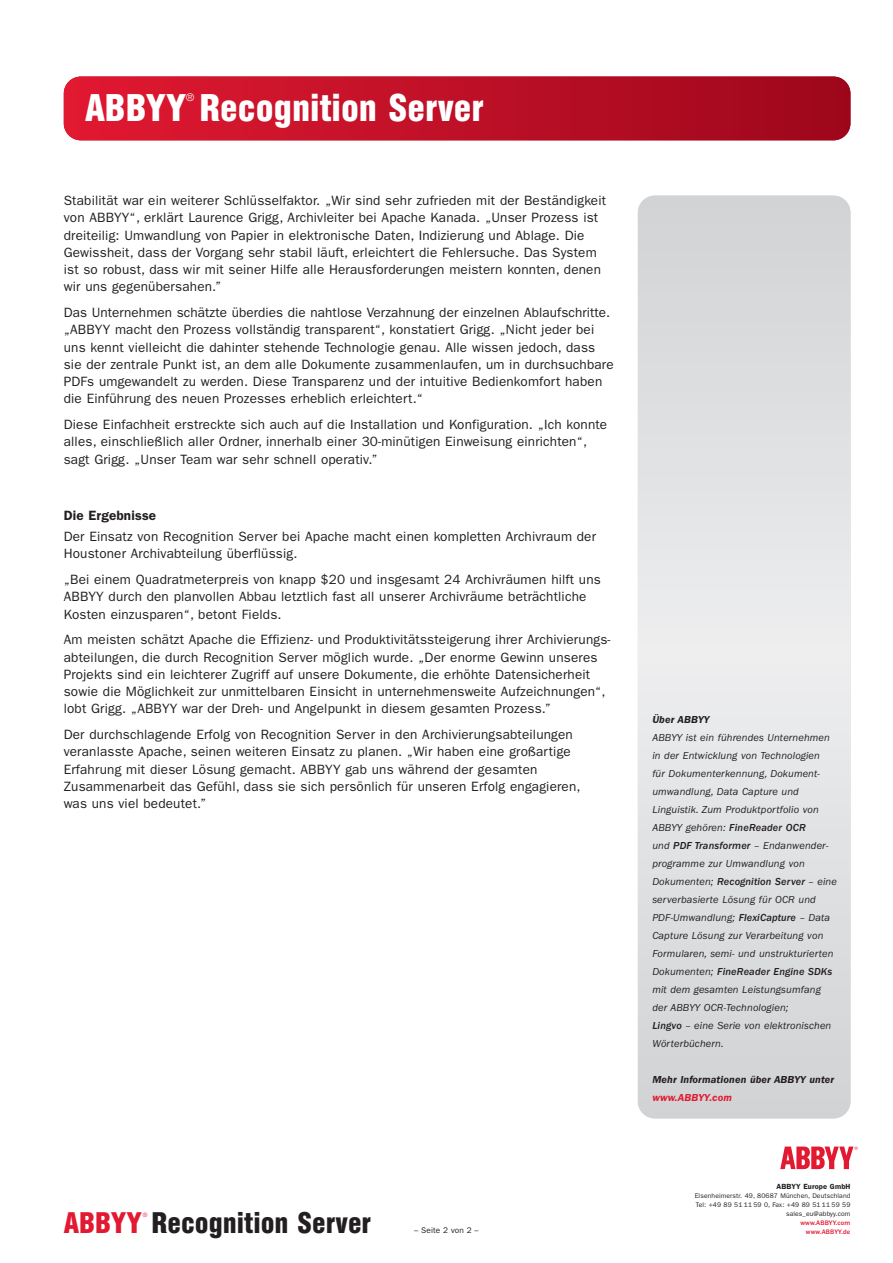
<style>
.page{position:relative;width:893px;height:1263px;background:#fff}
.page>*{position:absolute;margin:0;border:0;box-sizing:border-box;transform-origin:0 0}
.t1{font:900 37.5px "Helios Cond";color:#fff}
.t2{font:900 28.95px "Helios Cond";color:#231f20}
.t3{font:13.5px/17.2px "Franklin Gothic";letter-spacing:.01em;color:#231f20}
.t4{font:600 13.5px "Franklin Gothic";letter-spacing:.01em;color:#231f20}
.t5{font:italic 10.5px/18px "Franklin Gothic";letter-spacing:.01em;color:#231f20}
.t6{font:italic 600 10.5px "Franklin Gothic";letter-spacing:.01em;color:#231f20}
.t7{font:italic 600 10.5px "Franklin Gothic";letter-spacing:.01em;color:#e21931}
.t8{font:10.5px "Helios Cond";color:#fff}
.t9{font:8.25px "Franklin Gothic";letter-spacing:.01em;color:#231f20}
.t10{font:600 7.5px "Franklin Gothic";letter-spacing:.02em;color:#231f20}
.t11{font:6.75px/9px "Franklin Gothic";letter-spacing:.02em;color:#231f20;text-align:right}
.t12{font:500 6.75px/9px "Franklin Gothic";letter-spacing:.02em;color:#e21931;text-align:right}
.t13{font:6px "Helios Cond";color:#e21931}
.s1{color:#e21931}
.s2{font-weight:500}
</style>
<div class="page">
<div style="left:638px;top:196px;width:212px;height:922px;background:linear-gradient(to right,#dfe0e2,#dfe0e2);border-radius:17px"></div>
<div style="left:64px;top:77px;width:786px;height:63px;background:linear-gradient(to right,#e01932,#9d071b);border-radius:17px"></div>
<svg style="left:780px;top:1169px;width:69px;height:1px"></svg>
<svg style="left:780px;top:1146px;width:78px;height:23px"></svg>
<h1 class="t1" style="left:85px;top:94px;width:400px">ABBYY Recognition Server</h1>
<p class="t8" style="left:186px;top:94px;width:10px">®</p>
<p class="t3" style="left:64px;top:193px;width:544px">Stabilität war ein weiterer Schlüsselfaktor. „Wir sind sehr zufrieden mit der Beständigkeit von ABBYY“, erklärt Laurence Grigg, Archivleiter bei Apache Kanada. „Unser Prozess ist dreiteilig: Umwandlung von Papier in elektronische Daten, Indizierung und Ablage. Die Gewissheit, dass der Vorgang sehr stabil läuft, erleichtert die Fehlersuche. Das System ist so robust, dass wir mit seiner Hilfe alle Herausforderungen meistern konnten, denen wir uns gegenübersahen.”</p>
<p class="t3" style="left:64px;top:305px;width:551px">Das Unternehmen schätzte überdies die nahtlose Verzahnung der einzelnen Ablaufschritte. „ABBYY macht den Prozess vollständig transparent“, konstatiert Grigg. „Nicht jeder bei uns kennt vielleicht die dahinter stehende Technologie genau. Alle wissen jedoch, dass sie der zentrale Punkt ist, an dem alle Dokumente zusammenlaufen, um in durchsuchbare PDFs umgewandelt zu werden. Diese Transparenz und der intuitive Bedienkomfort haben die Einführung des neuen Prozesses erheblich erleichtert.“</p>
<p class="t3" style="left:64px;top:417px;width:545px">Diese Einfachheit erstreckte sich auch auf die Installation und Konfiguration. „Ich konnte alles, einschließlich aller Ordner, innerhalb einer 30-minütigen Einweisung einrichten“, sagt Grigg. „Unser Team war sehr schnell operativ.”</p>
<p class="t4" style="left:64px;top:510px;width:94px">Die Ergebnisse</p>
<p class="t3" style="left:64px;top:529px;width:534px">Der Einsatz von Recognition Server bei Apache macht einen kompletten Archivraum der<br>Houstoner Archivabteilung überflüssig.</p>
<p class="t3" style="left:64px;top:572px;width:539px">„Bei einem Quadratmeterpreis von knapp $20 und insgesamt 24 Archivräumen hilft uns<br>ABBYY durch den planvollen Abbau letztlich fast all unserer Archivräume beträchtliche<br>Kosten einzusparen“, betont Fields.</p>
<p class="t3" style="left:64px;top:632px;width:548px">Am meisten schätzt Apache die Effizienz- und Produktivitätssteigerung ihrer Archivierungs&shy;abteilungen, die durch Recognition Server möglich wurde. „Der enorme Gewinn unseres Projekts sind ein leichterer Zugriff auf unsere Dokumente, die erhöhte Datensicherheit sowie die Möglichkeit zur unmittelbaren Einsicht in unternehmensweite Aufzeichnungen“, lobt Grigg. „ABBYY war der Dreh- und Angelpunkt in diesem gesamten Prozess.”</p>
<p class="t3" style="left:64px;top:727px;width:518px">Der durchschlagende Erfolg von Recognition Server in den Archivierungsabteilungen veranlasste Apache, seinen weiteren Einsatz zu planen. „Wir haben eine großartige Erfahrung mit dieser Lösung gemacht. ABBYY gab uns während der gesamten Zusammenarbeit das Gefühl, dass sie sich persönlich für unseren Erfolg engagieren, was uns viel bedeutet.”</p>
<h2 class="t2" style="left:64px;top:1212px;width:309px"><span class="s1">ABBYY</span> Recognition Server</h2>
<p class="t13" style="left:143px;top:1212px;width:6px">®</p>
<p class="t9" style="left:414px;top:1228px;width:66px">– Seite 2 von 2 –</p>
<p class="t6" style="left:652px;top:715px;width:58px">Über ABBYY</p>
<p class="t5" style="left:652px;top:729px;width:186px">ABBYY ist ein führendes Unternehmen in der Entwicklung von Technologien<br>für Dokumenterkennung, Dokument&shy;umwandlung, Data Capture und Linguistik. Zum Produktportfolio von ABBYY gehören: <span class="s2">FineReader OCR<br></span>und <span class="s2">PDF Transformer</span> – Endanwender&shy;programme zur Umwandlung von Dokumenten; <span class="s2">Recognition Server</span> – eine serverbasierte Lösung für OCR und PDF-Umwandlung; <span class="s2">FlexiCapture</span> – Data Capture Lösung zur Verarbeitung von Formularen, semi- und unstrukturierten Dokumenten; <span class="s2">FineReader Engine SDKs </span>mit dem gesamten Leistungsumfang der ABBYY OCR-Technologien;<br><span class="s2">Lingvo</span> – eine Serie von elektronischen Wörterbüchern.</p>
<p class="t6" style="left:652px;top:1075px;width:183px">Mehr Informationen über ABBYY unter</p>
<p class="t7" style="left:652px;top:1093px;width:81px">www.ABBYY.com</p>
<p class="t10" style="left:776px;top:1183px;width:76px">ABBYY Europe GmbH</p>
<p class="t11" style="left:695px;top:1191px;width:157px">Elsenheimerstr. 49, 80687 München, Deutschland<br>Tel: +49 89 51 11 59 0, Fax: +49 89 51 11 59 59 sales_eu@abbyy.com</p>
<p class="t12" style="left:800px;top:1218px;width:52px">www.ABBYY.com www.ABBYY.de</p>
</div>
